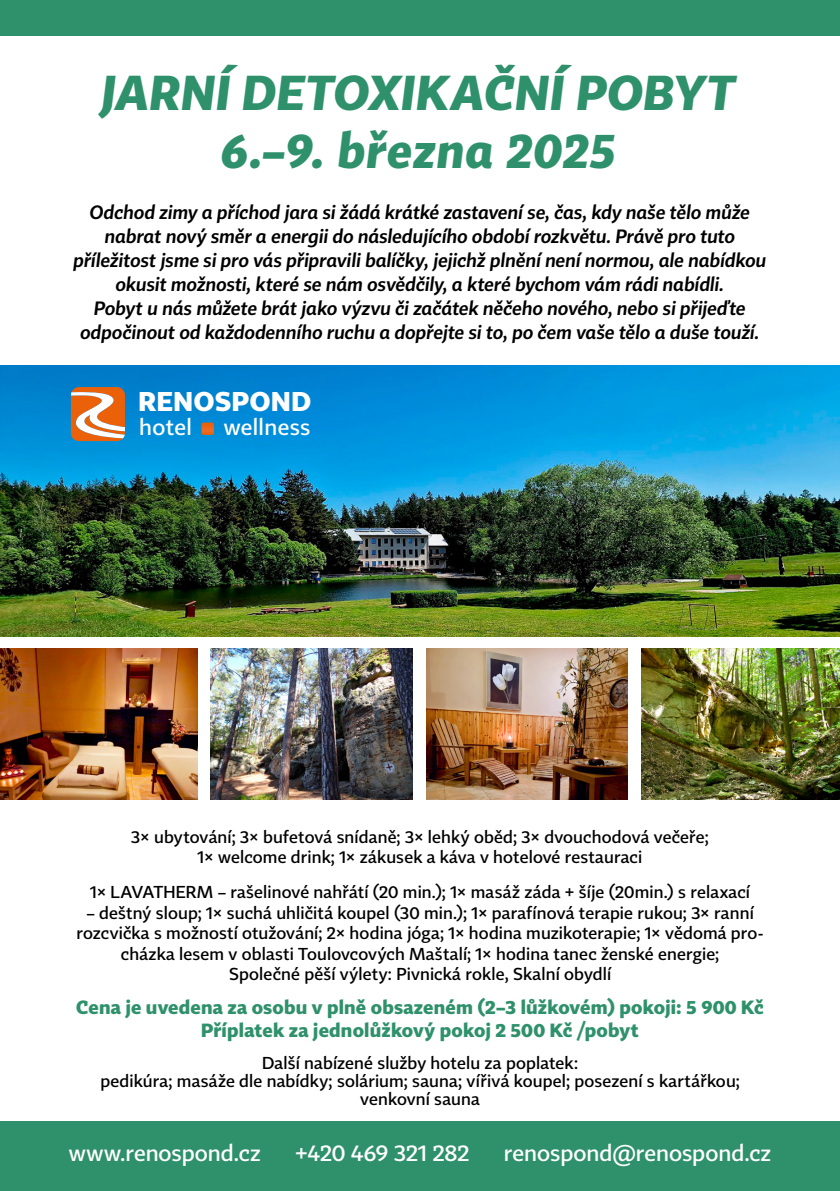
<style>
.page{position:relative;width:840px;height:1191px;background:#fff}
.page>*{position:absolute;margin:0;border:0;box-sizing:border-box;transform-origin:0 0}
.t1{font:italic 700 48.2px/57.8px "Tabac Sans";letter-spacing:.02em;color:#2f916c;text-align:center}
.t2{font:700 26.8px "Tabac Sans";letter-spacing:.025em;color:#fff}
.t3{font:500 22.4px "Tabac Sans";color:#fff}
.t4{font:italic 300 19px/24px "Tabac Sans";color:#000;text-align:center}
.t5{font:700 18.8px/22.6px "Tabac Sans";letter-spacing:.01em;color:#2f916c;text-align:center}
.t6{font:500 17px/20.4px "Tabac Sans";letter-spacing:.01em;color:#000;text-align:center}
</style>
<div class="page">
<div style="left:0;top:0;width:839px;height:35px;background:#2f916c"></div>
<div style="left:0;top:1121px;width:839px;height:70px;background:#2f916c"></div>
<img style="left:0;top:366px;width:839px;height:270px">
<img style="left:0;top:648px;width:197px;height:151px">
<img style="left:426px;top:648px;width:201px;height:151px">
<img style="left:641px;top:648px;width:198px;height:151px">
<img style="left:211px;top:648px;width:201px;height:151px">
<svg style="left:201px;top:422px;width:13px;height:13px"></svg>
<svg style="left:71px;top:387px;width:54px;height:54px"></svg>
<h1 class="t1" style="left:102px;top:64px;width:635px">JARNÍ DETOXIKAČNÍ POBYT<br>6.–9. března 2025</h1>
<p class="t4" style="left:73px;top:201px;width:694px">Odchod zimy a příchod jara si žádá krátké zastavení se, čas, kdy naše tělo může nabrat nový směr a energii do následujícího období rozkvětu. Právě pro tuto příležitost jsme si pro vás připravili balíčky, jejichž plnění není normou, ale nabídkou okusit možnosti, které se nám osvědčily, a které bychom vám rádi nabídli.<br>Pobyt u nás můžete brát jako výzvu či začátek něčeho nového, nebo si přijeďte odpočinout od každodenního ruchu a dopřejte si to, po čem vaše tělo a duše touží.</p>
<h2 class="t2" style="left:138px;top:385px;width:174px">RENOSPOND</h2>
<h3 class="t3" style="left:139px;top:413px;width:54px">hotel</h3>
<h3 class="t3" style="left:223px;top:413px;width:88px">wellness</h3>
<p class="t6" style="left:131px;top:827px;width:578px">3× ubytování; 3× bufetová snídaně; 3× lehký oběd; 3× dvouchodová večeře;<br>1× welcome drink; 1× zákusek a káva v hotelové restauraci</p>
<p class="t6" style="left:90px;top:882px;width:661px">1× LAVATHERM – rašelinové nahřátí (20 min.); 1× masáž záda + šíje (20min.) s relaxací</p>
<p class="t6" style="left:76px;top:902px;width:688px">– deštný sloup; 1× suchá uhličitá koupel (30 min.); 1× parafínová terapie rukou; 3× ranní rozcvička s možností otužování; 2× hodina jóga; 1× hodina muzikoterapie; 1× vědomá pro&shy;cházka lesem v oblasti Toulovcových Maštalí; 1× hodina tanec ženské energie;<br>Společné pěší výlety: Pivnická rokle, Skalní obydlí</p>
<p class="t5" style="left:76px;top:996px;width:688px">Cena je uvedena za osobu v plně obsazeném (2–3 lůžkovém) pokoji: 5 900 Kč<br>Příplatek za jednolůžkový pokoj 2 500 Kč /pobyt</p>
<p class="t6" style="left:100px;top:1054px;width:640px;line-height:18px">Další nabízené služby hotelu za poplatek:<br>pedikúra; masáže dle nabídky; solárium; sauna; vířivá koupel; posezení s kartářkou; venkovní sauna</p>
<h3 class="t3" style="left:69px;top:1139px;width:193px">www.renospond.cz</h3>
<h3 class="t3" style="left:295px;top:1139px;width:175px">+420 469 321 282</h3>
<h3 class="t3" style="left:503px;top:1139px;width:268px">renospond@renospond.cz</h3>
</div>
